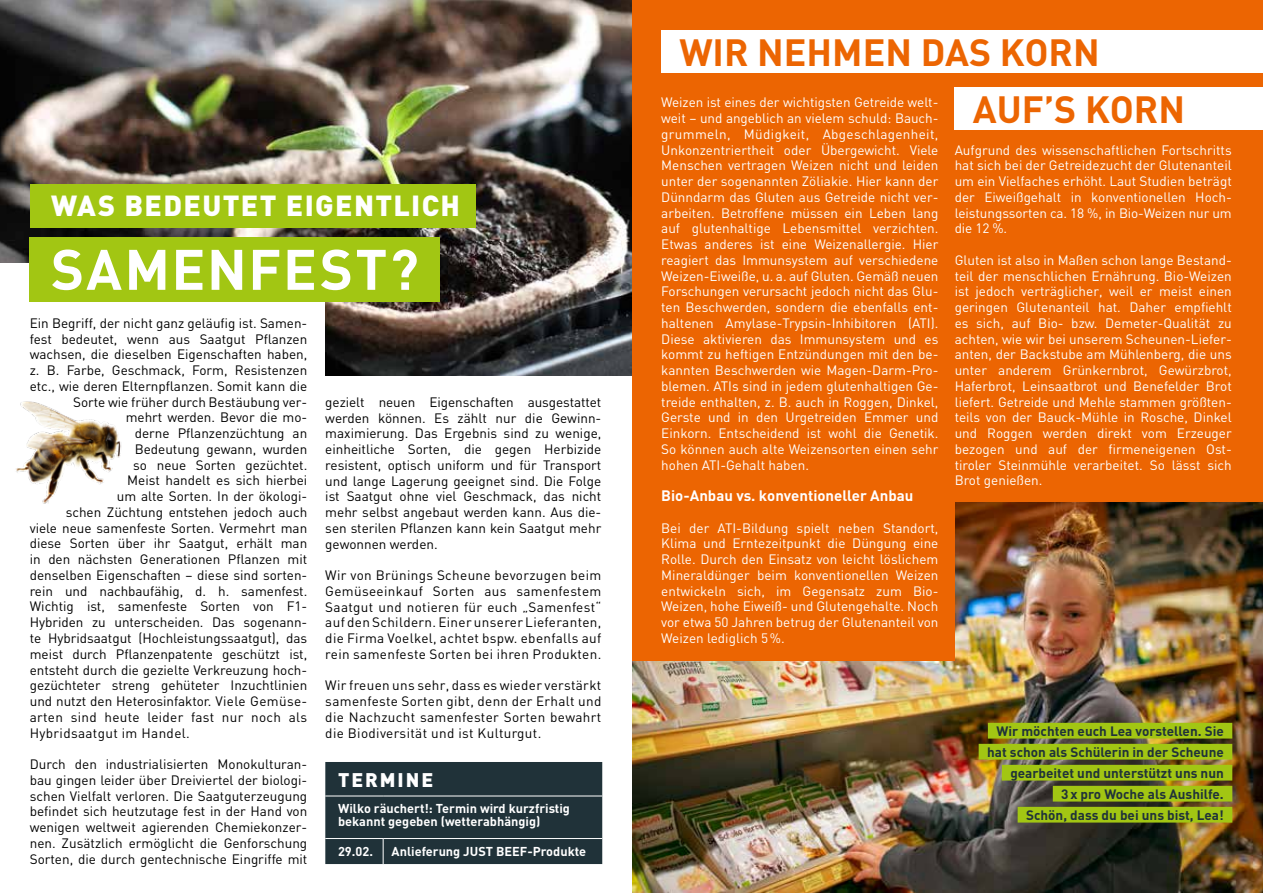
<style>
.page{position:relative;width:1263px;height:893px;background:#fff}
.page>*{position:absolute;margin:0;border:0;box-sizing:border-box;transform-origin:0 0}
.t1{font:700 56.1px "DIN";letter-spacing:.03em;color:#fff}
.t2{font:700 37.5px/56.7px "DIN";color:#ec6502}
.t3{font:900 28.8px "DIN";letter-spacing:.045em;color:#fff}
.t4{font:900 19.5px "DIN";letter-spacing:.1em;color:#fff}
.t5{font:700 15px "DIN";color:#fff}
.t6{font:13.5px/15.8px "DIN";color:#fff;text-align:justify}
.t7{font:13.5px/15.8px "DIN";color:#000;text-align:justify}
.t8{font:700 13.5px/21px "DIN";color:#203239;text-align:right}
.t9{font:13.5px "DIN";letter-spacing:.025em;color:#000}
.t10{font:700 12.75px/13.5px "DIN";color:#fff}
</style>
<div class="page">
<img style="left:632px;top:502px;width:631px;height:391px">
<div style="left:631px;top:0;width:632px;height:502px;background:#ec6502"></div>
<div style="left:631px;top:0;width:324px;height:660px;background:#ec6502"></div>
<img style="left:0;top:0;width:631px;height:375px">
<div style="left:0;top:264px;width:324px;height:629px;background:#fff"></div>
<div style="left:325px;top:762px;width:277px;height:102px;background:#203239"></div>
<hr style="left:325px;top:796px;width:58px;height:1px;background:#fff">
<hr style="left:383px;top:796px;width:219px;height:1px;background:#fff">
<div style="left:30px;top:237px;width:410px;height:65px;background:#a2c613"></div>
<div style="left:30px;top:183px;width:446px;height:44px;background:#a2c613"></div>
<img style="left:16px;top:401px;width:106px;height:103px">
<div style="left:661px;top:30px;width:602px;height:43px;background:#fff"></div>
<div style="left:955px;top:87px;width:308px;height:43px;background:#fff"></div>
<div style="left:988px;top:723px;width:244px;height:16px;background:#a2c613"></div>
<div style="left:979px;top:744px;width:253px;height:16px;background:#a2c613"></div>
<div style="left:1002px;top:765px;width:230px;height:16px;background:#a2c613"></div>
<div style="left:1053px;top:786px;width:179px;height:16px;background:#a2c613"></div>
<div style="left:1018px;top:807px;width:214px;height:16px;background:#a2c613"></div>
<h3 class="t3" style="left:51px;top:187px;width:411px">WAS BEDEUTET EIGENTLICH</h3>
<h1 class="t1" style="left:51px;top:233px;width:369px">SAMENFEST?</h1>
<p class="t7" style="left:30px;top:315px;width:279px">Ein Begriff, der nicht ganz geläufig ist. Samen-</p>
<p class="t7" style="left:30px;top:331px;width:279px">fest bedeutet, wenn aus Saatgut Pflanzen</p>
<p class="t7" style="left:30px;top:346px;width:279px">wachsen, die dieselben Eigenschaften haben,</p>
<p class="t7" style="left:30px;top:362px;width:279px">z. B. Farbe, Geschmack, Form, Resistenzen</p>
<p class="t7" style="left:30px;top:378px;width:279px">etc., wie deren Elternpflanzen. Somit kann die</p>
<p class="t7" style="left:73px;top:394px;width:236px">Sorte wie früher durch Bestäubung ver-</p>
<p class="t7" style="left:126px;top:409px;width:183px">mehrt werden. Bevor die mo-</p>
<p class="t7" style="left:135px;top:425px;width:174px">derne Pflanzenzüchtung an</p>
<p class="t7" style="left:135px;top:441px;width:174px">Bedeutung gewann, wurden</p>
<p class="t7" style="left:133px;top:457px;width:176px">so neue Sorten gezüchtet.</p>
<p class="t7" style="left:127px;top:472px;width:182px">Meist handelt es sich hierbei</p>
<p class="t7" style="left:117px;top:488px;width:192px">um alte Sorten. In der ökologi-</p>
<p class="t7" style="left:66px;top:504px;width:243px">schen Züchtung entstehen jedoch auch</p>
<p class="t7" style="left:30px;top:520px;width:279px">viele neue samenfeste Sorten. Vermehrt man</p>
<p class="t7" style="left:30px;top:535px;width:279px">diese Sorten über ihr Saatgut, erhält man</p>
<p class="t7" style="left:30px;top:551px;width:279px">in den nächsten Generationen Pflanzen mit</p>
<p class="t7" style="left:30px;top:567px;width:279px">denselben Eigenschaften – diese sind sorten-</p>
<p class="t7" style="left:30px;top:583px;width:279px">rein und nachbaufähig, d. h. samenfest.</p>
<p class="t7" style="left:30px;top:598px;width:279px">Wichtig ist, samenfeste Sorten von F1-</p>
<p class="t7" style="left:30px;top:614px;width:279px">Hybriden zu unterscheiden. Das sogenann-</p>
<p class="t7" style="left:30px;top:630px;width:279px">te Hybridsaatgut (Hochleistungssaatgut), das</p>
<p class="t7" style="left:30px;top:646px;width:279px">meist durch Pflanzenpatente geschützt ist,</p>
<p class="t7" style="left:30px;top:661px;width:279px">entsteht durch die gezielte Verkreuzung hoch-</p>
<p class="t7" style="left:30px;top:677px;width:279px">gezüchteter streng gehüteter Inzuchtlinien</p>
<p class="t7" style="left:30px;top:693px;width:279px">und nutzt den Heterosinfaktor. Viele Gemüse-</p>
<p class="t9" style="left:30px;top:708px;width:279px">arten sind heute leider fast nur noch als</p>
<p class="t9" style="left:30px;top:724px;width:162px">Hybridsaatgut im Handel.</p>
<p class="t7" style="left:30px;top:756px;width:279px">Durch den industrialisierten Monokulturan&shy;bau gingen leider über Dreiviertel der biologi&shy;schen Vielfalt verloren. Die Saatguterzeugung befindet sich heutzutage fest in der Hand von wenigen weltweit agierenden Chemiekonzer&shy;nen. Zusätzlich ermöglicht die Genforschung Sorten, die durch gentechnische Eingriffe mit</p>
<p class="t7" style="left:325px;top:394px;width:278px">gezielt neuen Eigenschaften ausgestattet werden können. Es zählt nur die Gewinn&shy;maximierung. Das Ergebnis sind zu wenige, einheitliche Sorten, die gegen Herbizide resistent, optisch uniform und für Transport und lange Lagerung geeignet sind. Die Folge ist Saatgut ohne viel Geschmack, das nicht mehr selbst angebaut werden kann. Aus die&shy;sen sterilen Pflanzen kann kein Saatgut mehr gewonnen werden.</p>
<p class="t7" style="left:325px;top:567px;width:278px">Wir von Brünings Scheune bevorzugen beim Gemüseeinkauf Sorten aus samenfestem Saatgut und notieren für euch „Samenfest“ auf den Schildern. Einer unserer Lieferanten, die Firma Voelkel, achtet bspw. ebenfalls auf rein samenfeste Sorten bei ihren Produkten.</p>
<p class="t7" style="left:325px;top:677px;width:278px">Wir freuen uns sehr, dass es wieder verstärkt samenfeste Sorten gibt, denn der Erhalt und die Nachzucht samenfester Sorten bewahrt die Biodiversität und ist Kulturgut.</p>
<h3 class="t4" style="left:338px;top:767px;width:97px">TERMINE</h3>
<p class="t10" style="left:338px;top:801px;width:233px">Wilko räuchert!: Termin wird kurzfristig bekannt gegeben (wetterabhängig)</p>
<p class="t10" style="left:338px;top:844px;width:36px">29.02.</p>
<p class="t10" style="left:392px;top:844px;width:196px">Anlieferung JUST BEEF-Produkte</p>
<h2 class="t2" style="left:973px;top:22px;width:214px;text-indent:-294px">WIR NEHMEN DAS KORN<br>AUF’S KORN</h2>
<p class="t6" style="left:661px;top:94px;width:279px">Weizen ist eines der wichtigsten Getreide welt&shy;weit – und angeblich an vielem schuld: Bauch&shy;grummeln, Müdigkeit, Abgeschlagenheit, Unkonzentriertheit oder Übergewicht. Viele Menschen vertragen Weizen nicht und leiden unter der sogenannten Zöliakie. Hier kann der Dünndarm das Gluten aus Getreide nicht ver&shy;arbeiten. Betroffene müssen ein Leben lang auf glutenhaltige Lebensmittel verzichten.<br>Etwas anderes ist eine Weizenallergie. Hier reagiert das Immunsystem auf verschiedene Weizen-Eiweiße, u. a. auf Gluten. Gemäß neuen Forschungen verursacht jedoch nicht das Glu&shy;ten Beschwerden, sondern die ebenfalls ent&shy;haltenen Amylase-Trypsin-Inhibitoren (ATI).<br>Diese aktivieren das Immunsystem und es kommt zu heftigen Entzündungen mit den be&shy;kannten Beschwerden wie Magen-Darm-Pro&shy;blemen. ATIs sind in jedem glutenhaltigen Ge&shy;treide enthalten, z. B. auch in Roggen, Dinkel, Gerste und in den Urgetreiden Emmer und Einkorn. Entscheidend ist wohl die Genetik.<br>So können auch alte Weizensorten einen sehr hohen ATI-Gehalt haben.</p>
<p class="t5" style="left:661px;top:486px;width:254px">Bio-Anbau vs. konventioneller Anbau</p>
<p class="t6" style="left:661px;top:520px;width:279px">Bei der ATI-Bildung spielt neben Standort, Klima und Erntezeitpunkt die Düngung eine Rolle. Durch den Einsatz von leicht löslichem Mineraldünger beim konventionellen Weizen entwickeln sich, im Gegensatz zum Bio-Weizen, hohe Eiweiß- und Glutengehalte. Noch vor etwa 50 Jahren betrug der Glutenanteil von Weizen lediglich 5%.</p>
<p class="t6" style="left:955px;top:142px;width:279px">Aufgrund des wissenschaftlichen Fortschritts hat sich bei der Getreidezucht der Glutenanteil um ein Vielfaches erhöht. Laut Studien beträgt der Eiweißgehalt in konventionellen Hoch&shy;leistungssorten ca. 18 %, in Bio-Weizen nur um die 12 %.</p>
<p class="t6" style="left:955px;top:252px;width:279px">Gluten ist also in Maßen schon lange Bestand&shy;teil der menschlichen Ernährung. Bio-Weizen ist jedoch verträglicher, weil er meist einen geringen Glutenanteil hat. Daher empfiehlt es sich, auf Bio- bzw. Demeter-Qualität zu achten, wie wir bei unserem Scheunen-Liefer&shy;anten, der Backstube am Mühlenberg, die uns unter anderem Grünkernbrot, Gewürzbrot, Haferbrot, Leinsaatbrot und Benefelder Brot liefert. Getreide und Mehle stammen größten&shy;teils von der Bauck-Mühle in Rosche, Dinkel und Roggen werden direkt vom Erzeuger bezogen und auf der firmeneigenen Ost&shy;tiroler Steinmühle verarbeitet. So lässt sich Brot genießen.</p>
<p class="t8" style="left:987px;top:720px;width:238px">Wir möchten euch Lea vorstellen. Sie hat schon als Schülerin in der Scheune gearbeitet und unterstützt uns nun<br>3x pro Woche als Aushilfe.<br>Schön, dass du bei uns bist, Lea!</p>
</div>
